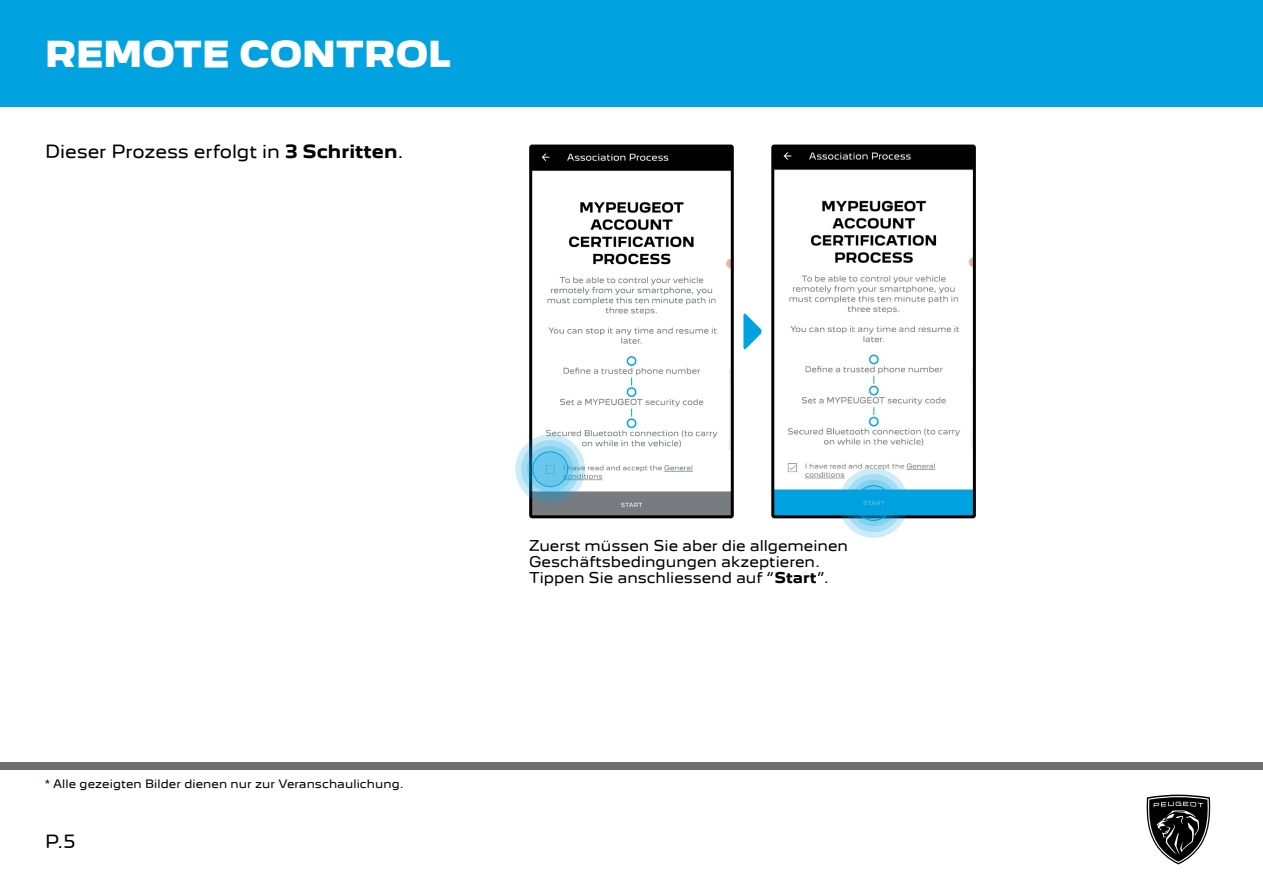
<style>
.page{position:relative;width:1263px;height:893px;background:#fff}
.page>*{position:absolute;margin:0;border:0;box-sizing:border-box;transform-origin:0 0}
.t1{font:900 33px "Peugeot New";color:#fff}
.t2{font:16.5px "Peugeot New";color:#000}
.t3{font:13.5px/16.2px "Peugeot New";color:#000}
.t4{font:10.5px "Peugeot New";letter-spacing:.01em;color:#000}
.s1{font-weight:700}
</style>
<div class="page">
<div style="left:0;top:762px;width:1263px;height:7px;background:#6c6f70"></div>
<div style="left:0;top:0;width:1263px;height:107px;background:#00a3e0"></div>
<svg style="left:1146px;top:795px;width:64px;height:69px"></svg>
<img style="left:533px;top:149px;width:197px;height:365px">
<div style="left:529px;top:145px;width:205px;height:373px;border:3px solid #000;border-radius:2px"></div>
<img style="left:775px;top:149px;width:197px;height:365px">
<div style="left:771px;top:145px;width:205px;height:373px;border:3px solid #000;border-radius:2px"></div>
<svg style="left:743px;top:313px;width:19px;height:37px"></svg>
<svg style="left:515px;top:434px;width:70px;height:70px"></svg>
<svg style="left:521px;top:440px;width:58px;height:58px"></svg>
<svg style="left:527px;top:446px;width:46px;height:46px"></svg>
<svg style="left:533px;top:452px;width:35px;height:35px"></svg>
<div style="left:532px;top:451px;width:36px;height:36px;border:1px solid #00a3e0;border-radius:50%"></div>
<svg style="left:839px;top:468px;width:69px;height:70px"></svg>
<svg style="left:844px;top:474px;width:59px;height:58px"></svg>
<svg style="left:850px;top:480px;width:47px;height:46px"></svg>
<svg style="left:856px;top:486px;width:35px;height:34px"></svg>
<div style="left:856px;top:485px;width:35px;height:36px;border:1px solid #00a3e0;border-radius:50%"></div>
<h1 class="t1" style="left:45px;top:27px;width:407px">REMOTE CONTROL</h1>
<p class="t2" style="left:45px;top:138px;width:360px">Dieser Prozess erfolgt in <span class="s1">3 Schritten</span>.</p>
<p class="t4" style="left:45px;top:776px;width:360px">* Alle gezeigten Bilder dienen nur zur Veranschaulichung.</p>
<p class="t2" style="left:45px;top:828px;width:32px">P.5</p>
<p class="t3" style="left:529px;top:536px;width:320px">Zuerst müssen Sie aber die allgemeinen<br>Geschäftsbedingungen akzeptieren.<br>Tippen Sie anschliessend auf “<span class="s1">Start</span>”.</p>
</div>
